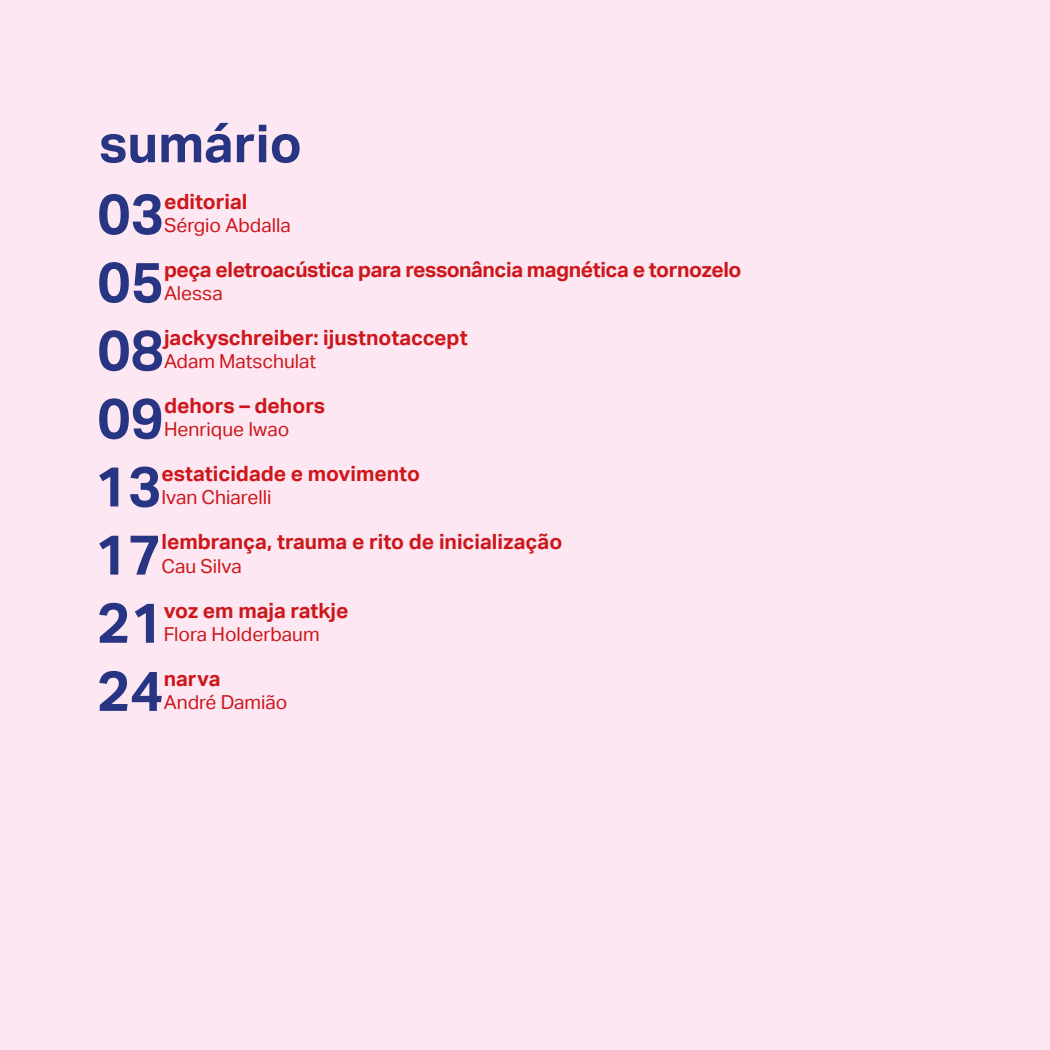
<style>
.page{position:relative;width:1050px;height:1050px;background:#fce7f2}
.page>*{position:absolute;margin:0;border:0;box-sizing:border-box;transform-origin:0 0}
.t1{font:700 56.35px "Aktiv Grotesk";color:#283583}
.t2{font:700 52.5px "Aktiv Grotesk";color:#283583}
.t3{font:700 21px "Aktiv Grotesk";color:#cd171a}
.t4{font:700 21px "Aktiv Grotesk";letter-spacing:-.02em;color:#cd171a}
.t5{font:19.25px "Aktiv Grotesk";color:#cd171a}
</style>
<div class="page">
<h2 class="t2" style="left:99px;top:113px;width:204px">sumário</h2>
<p class="t1" style="left:97px;top:182px;width:68px">03</p>
<p class="t3" style="left:164px;top:189px;width:85px">editorial</p>
<p class="t5" style="left:164px;top:214px;width:128px">Sérgio Abdalla</p>
<p class="t1" style="left:97px;top:250px;width:68px">05</p>
<p class="t4" style="left:164px;top:257px;width:579px">peça eletroacústica para ressonância magnética e tornozelo</p>
<p class="t5" style="left:164px;top:282px;width:60px">Alessa</p>
<p class="t1" style="left:97px;top:318px;width:68px">08</p>
<p class="t3" style="left:164px;top:325px;width:305px">jackyschreiber: ijustnotaccept</p>
<p class="t5" style="left:164px;top:350px;width:154px">Adam Matschulat</p>
<p class="t1" style="left:97px;top:386px;width:68px">09</p>
<p class="t3" style="left:164px;top:394px;width:163px">dehors – dehors</p>
<p class="t5" style="left:164px;top:418px;width:127px">Henrique Iwao</p>
<p class="t1" style="left:95px;top:454px;width:68px">13</p>
<p class="t3" style="left:161px;top:462px;width:260px">estaticidade e movimento</p>
<p class="t5" style="left:161px;top:486px;width:111px">Ivan Chiarelli</p>
<p class="t1" style="left:95px;top:522px;width:68px">17</p>
<p class="t3" style="left:161px;top:530px;width:402px">lembrança, trauma e rito de inicialização</p>
<p class="t5" style="left:161px;top:555px;width:82px">Cau Silva</p>
<p class="t1" style="left:97px;top:590px;width:68px">21</p>
<p class="t3" style="left:164px;top:598px;width:186px">voz em maja ratkje</p>
<p class="t5" style="left:164px;top:623px;width:157px">Flora Holderbaum</p>
<p class="t1" style="left:97px;top:658px;width:68px">24</p>
<p class="t3" style="left:164px;top:666px;width:58px">narva</p>
<p class="t5" style="left:164px;top:691px;width:125px">André Damião</p>
</div>
